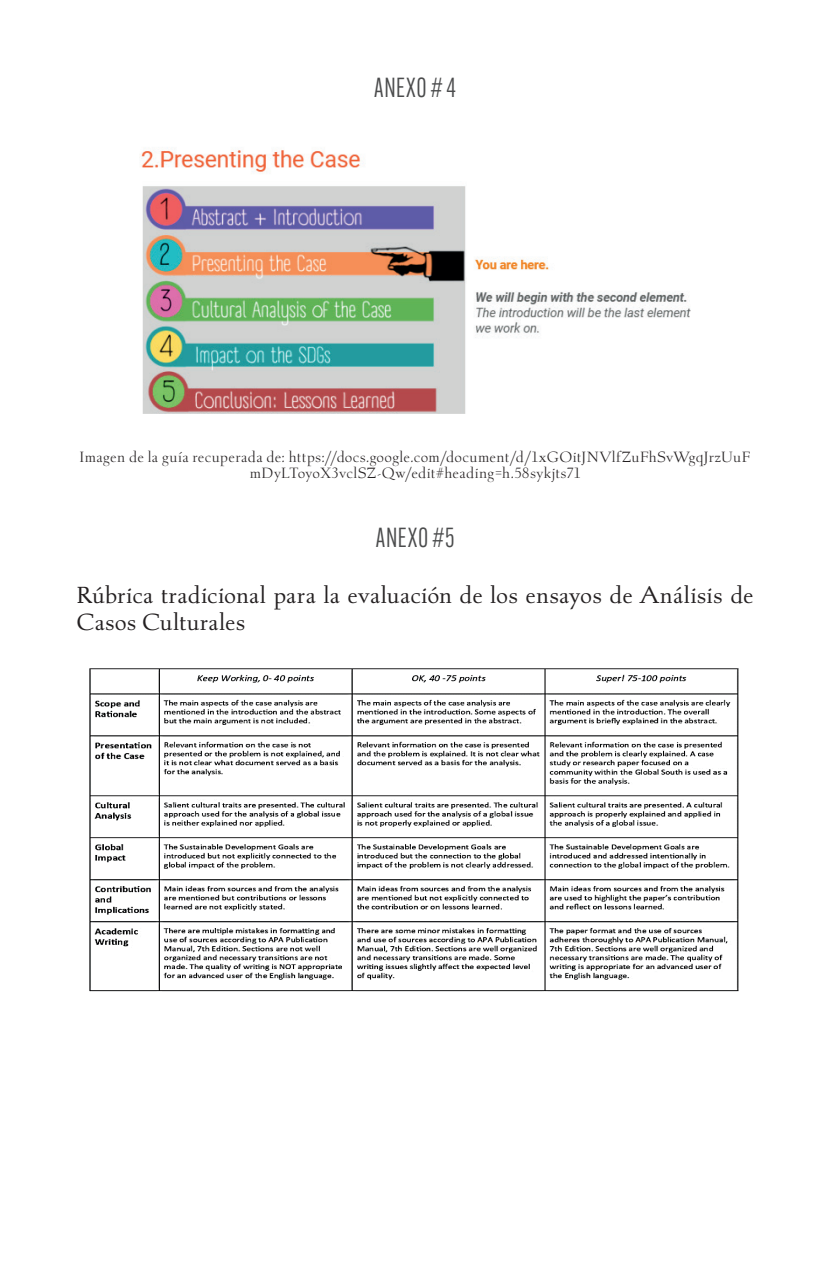
<style>
.page{position:relative;width:830px;height:1276px;background:#fff}
.page>*{position:absolute;margin:0;border:0;box-sizing:border-box;transform-origin:0 0}
.t1{font:27px "Alternate Gothic Cond ATF";letter-spacing:.025em;color:#4b4c4d}
.t2{font:24.75px/27px "Albertan Pro";letter-spacing:.005em;color:#231f20}
.t3{font:300 15.75px/15.8px "Albertan Pro";letter-spacing:.02em;color:#231f20;text-align:center}
</style>
<div class="page">
<img style="left:141px;top:150px;width:549px;height:264px">
<img style="left:89px;top:668px;width:650px;height:324px">
<h1 class="t1" style="left:374px;top:71px;width:83px">ANEXO # 4</h1>
<p class="t3" style="left:80px;top:449px;width:671px">Imagen de la guía recuperada de: https://docs.google.com/document/d/1xGOitJNVlfZuFhSvWgqJrzUuF mDyLToyoX3vclSZ-Qw/edit#heading=h.58sykjts71</p>
<h1 class="t1" style="left:375px;top:521px;width:80px">ANEXO #5</h1>
<h2 class="t2" style="left:77px;top:581px;width:678px">Rúbrica tradicional para la evaluación de los ensayos de Análisis de<br>Casos Culturales</h2>
</div>
